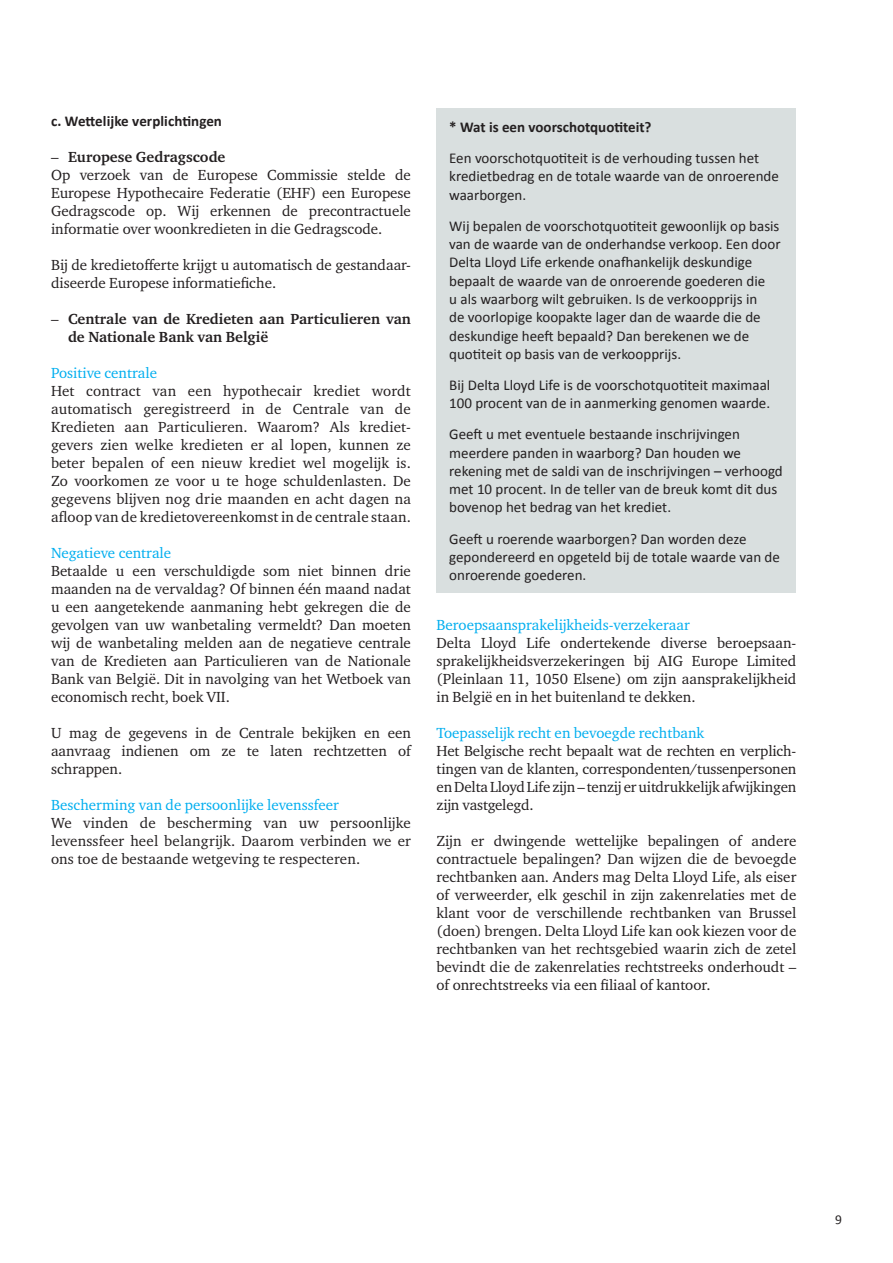
<style>
.page{position:relative;width:893px;height:1263px;background:#fff}
.page>*{position:absolute;margin:0;border:0;box-sizing:border-box;transform-origin:0 0}
.t1{font:15px/18px "Charter ITC Pro";color:#231f20;text-align:justify}
.t2{font:15px/18.3px "Calibri";color:#231f20}
.t3{font:15px "Charter ITC Pro";color:#00aeef}
.t4{font:700 15px/18px "Charter ITC Pro";color:#231f20}
.t5{font:700 15px "Calibri";color:#231f20}
.t6{font:13.5px "Calibri";color:#231f20}
.s1{font-weight:700}
.s2{font-weight:400}
</style>
<div class="page">
<div style="left:436px;top:108px;width:360px;height:485px;background:#d9dfdf"></div>
<p class="t5" style="left:51px;top:112px;width:173px">c. Wettelijke verplichtingen</p>
<p class="t1" style="left:51px;top:148px;width:361px;text-align:left">– <span class="s1">Europese Gedragscode<br></span>Op verzoek van de Europese Commissie stelde de Europese Hypothecaire Federatie (EHF) een Europese Gedragscode op. Wij erkennen de precontractuele informatie over woonkredieten in die Gedragscode.</p>
<p class="t1" style="left:51px;top:256px;width:361px">Bij de kredietofferte krijgt u automatisch de gestandaar&shy;diseerde Europese informatiefiche.</p>
<p class="t4" style="left:68px;top:310px;width:344px;text-indent:-17px"><span class="s2">–</span> Centrale van de Kredieten aan Particulieren van de Nationale Bank van België</p>
<p class="t3" style="left:51px;top:364px;width:108px">Positive centrale</p>
<p class="t1" style="left:51px;top:382px;width:361px;text-align:left">Het contract van een hypothecair krediet wordt automatisch geregistreerd in de Centrale van de Kredieten aan Particulieren. Waarom? Als krediet&shy;gevers zien welke kredieten er al lopen, kunnen ze beter bepalen of een nieuw krediet wel mogelijk is.<br>Zo voorkomen ze voor u te hoge schuldenlasten. De gegevens blijven nog drie maanden en acht dagen na afloop van de kredietovereenkomst in de centrale staan.</p>
<p class="t3" style="left:51px;top:544px;width:122px">Negatieve centrale</p>
<p class="t1" style="left:51px;top:562px;width:361px">Betaalde u een verschuldigde som niet binnen drie maanden na de vervaldag? Of binnen één maand nadat u een aangetekende aanmaning hebt gekregen die de gevolgen van uw wanbetaling vermeldt? Dan moeten wij de wanbetaling melden aan de negatieve centrale van de Kredieten aan Particulieren van de Nationale Bank van België. Dit in navolging van het Wetboek van economisch recht, boek VII.</p>
<p class="t1" style="left:51px;top:724px;width:361px">U mag de gegevens in de Centrale bekijken en een aanvraag indienen om ze te laten rechtzetten of schrappen.</p>
<p class="t3" style="left:51px;top:796px;width:289px">Bescherming van de persoonlijke levenssfeer</p>
<p class="t1" style="left:51px;top:814px;width:361px">We vinden de bescherming van uw persoonlijke levenssfeer heel belangrijk. Daarom verbinden we er ons toe de bestaande wetgeving te respecteren.</p>
<p class="t5" style="left:449px;top:118px;width:204px">* Wat is een voorschotquotiteit?</p>
<p class="t2" style="left:449px;top:148px;width:331px">Een voorschotquotiteit is de verhouding tussen het kredietbedrag en de totale waarde van de onroerende waarborgen.</p>
<p class="t2" style="left:449px;top:216px;width:333px">Wij bepalen de voorschotquotiteit gewoonlijk op basis van de waarde van de onderhandse verkoop. Een door Delta Lloyd Life erkende onafhankelijk deskundige bepaalt de waarde van de onroerende goederen die<br>u als waarborg wilt gebruiken. Is de verkoopprijs in<br>de voorlopige koopakte lager dan de waarde die de deskundige heeft bepaald? Dan berekenen we de quotiteit op basis van de verkoopprijs.</p>
<p class="t2" style="left:449px;top:375px;width:323px">Bij Delta Lloyd Life is de voorschotquotiteit maximaal<br>100 procent van de in aanmerking genomen waarde.</p>
<p class="t2" style="left:449px;top:424px;width:335px">Geeft u met eventuele bestaande inschrijvingen meerdere panden in waarborg? Dan houden we rekening met de saldi van de inschrijvingen – verhoogd met 10 procent. In de teller van de breuk komt dit dus bovenop het bedrag van het krediet.</p>
<p class="t2" style="left:449px;top:529px;width:332px">Geeft u roerende waarborgen? Dan worden deze gepondereerd en opgeteld bij de totale waarde van de onroerende goederen.</p>
<p class="t3" style="left:436px;top:616px;width:255px">Beroepsaansprakelijkheids-verzekeraar</p>
<p class="t1" style="left:436px;top:634px;width:361px">Delta Lloyd Life ondertekende diverse beroepsaan&shy;sprakelijkheidsverzekeringen bij AIG Europe Limited (Pleinlaan 11, 1050 Elsene) om zijn aansprakelijkheid in België en in het buitenland te dekken.</p>
<p class="t3" style="left:436px;top:724px;width:269px">Toepasselijk recht en bevoegde rechtbank</p>
<p class="t1" style="left:436px;top:742px;width:361px">Het Belgische recht bepaalt wat de rechten en verplich&shy;tingen van de klanten, correspondenten/tussenpersonen en Delta Lloyd Life zijn – tenzij er uitdrukkelijk afwijkingen zijn vastgelegd.</p>
<p class="t1" style="left:436px;top:832px;width:361px">Zijn er dwingende wettelijke bepalingen of andere contractuele bepalingen? Dan wijzen die de bevoegde rechtbanken aan. Anders mag Delta Lloyd Life, als eiser of verweerder, elk geschil in zijn zakenrelaties met de klant voor de verschillende rechtbanken van Brussel (doen) brengen. Delta Lloyd Life kan ook kiezen voor de rechtbanken van het rechtsgebied waarin zich de zetel bevindt die de zakenrelaties rechtstreeks onderhoudt – of onrechtstreeks via een filiaal of kantoor.</p>
<p class="t6" style="left:835px;top:1211px;width:8px">9</p>
</div>
